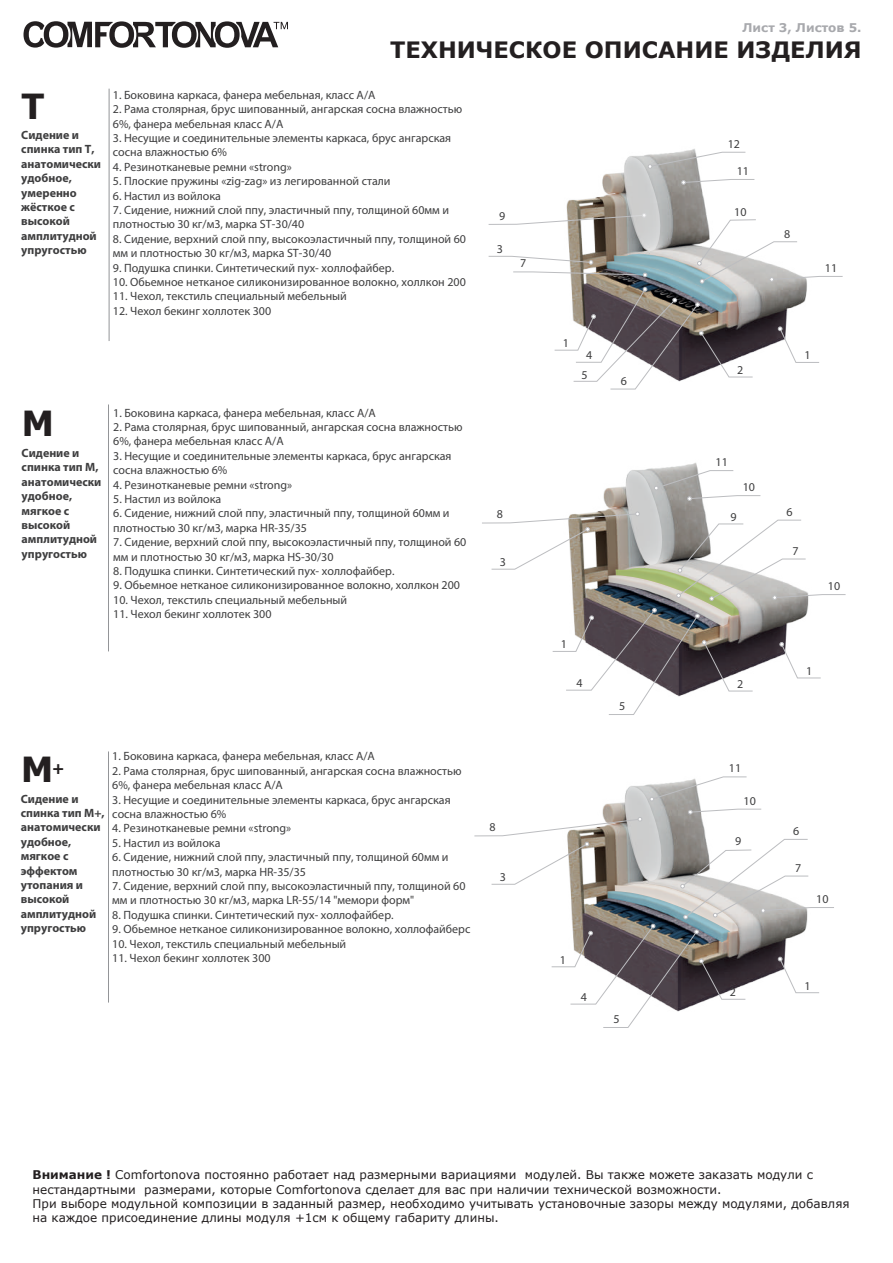
<style>
.page{position:relative;width:893px;height:1263px;background:#fff}
.page>*{position:absolute;margin:0;border:0;box-sizing:border-box;transform-origin:0 0}
.t1{font:700 34.5px "Verdana";color:#231f20}
.t2{font:700 22.5px "Verdana";color:#231f20}
.t3{font:700 15px "Verdana";color:#231f20}
.t4{font:12px/14.4px "Myriad Pro";color:#3e3e3f}
.t5{font:12px/14.4px "Verdana";color:#231f20}
.t6{font:700 12px/14.4px "Myriad Pro";color:#3e3e3f}
.t7{font:700 12px "Verdana";color:#a8a9ad}
.s1{font-weight:700}
</style>
<div class="page">
<svg style="left:24px;top:21px;width:264px;height:27px"></svg>
<hr style="left:109px;top:89px;width:1px;height:252px;background:#939598">
<svg style="left:488px;top:151px;width:355px;height:239px"></svg>
<hr style="left:108px;top:751px;width:1px;height:251px;background:#939598">
<svg style="left:474px;top:776px;width:360px;height:252px"></svg>
<hr style="left:108px;top:404px;width:1px;height:247px;background:#939598">
<svg style="left:482px;top:470px;width:364px;height:245px"></svg>
<h1 class="t1" style="left:21px;top:82px;width:25px">Т</h1>
<p class="t6" style="left:21px;top:127px;width:81px">Сидение и спинка тип Т, анатомически удобное, умеренно жёсткое с высокой амплитудной упругостью</p>
<h1 class="t1" style="left:21px;top:399px;width:34px">М</h1>
<p class="t6" style="left:22px;top:445px;width:81px">Сидение и спинка тип М, анатомически удобное, мягкое с высокой амплитудной упругостью</p>
<p class="t7" style="left:742px;top:19px;width:121px">Лист 3, Листов 5.</p>
<h2 class="t2" style="left:390px;top:34px;width:473px">ТЕХНИЧЕСКОЕ ОПИСАНИЕ ИЗДЕЛИЯ</h2>
<p class="t4" style="left:113px;top:87px;width:264px">1. Боковина каркаса, фанера мебельная, класс А/А</p>
<p class="t4" style="left:113px;top:102px;width:351px">2. Рама столярная, брус шипованный, ангарская сосна влажностью<br>6%, фанера мебельная класс А/А</p>
<p class="t4" style="left:113px;top:130px;width:340px">3. Несущие и соединительные элементы каркаса, брус ангарская сосна влажностью 6%</p>
<p class="t4" style="left:113px;top:159px;width:181px">4. Резинотканевые ремни «strong»</p>
<p class="t4" style="left:113px;top:174px;width:279px">5. Плоские пружины «zig-zag» из легированной стали</p>
<p class="t4" style="left:113px;top:188px;width:110px">6. Настил из войлока</p>
<p class="t4" style="left:113px;top:202px;width:338px">7. Сидение, нижний слой ппу, эластичный ппу, толщиной 60мм и плотностью 30 кг/м3, марка SТ-30/40</p>
<p class="t4" style="left:113px;top:231px;width:355px">8. Сидение, верхний слой ппу, высокоэластичный ппу, толщиной 60 мм и плотностью 30 кг/м3, марка SТ-30/40</p>
<p class="t4" style="left:113px;top:260px;width:283px">9. Подушка спинки. Синтетический пух- холлофайбер.</p>
<p class="t4" style="left:113px;top:274px;width:354px">10. Обьемное нетканое силиконизированное волокно, холлкон 200</p>
<p class="t4" style="left:113px;top:289px;width:235px">11. Чехол, текстиль специальный мебельный</p>
<p class="t4" style="left:113px;top:303px;width:160px">12. Чехол бекинг холлотек 300</p>
<p class="t4" style="left:113px;top:405px;width:264px">1. Боковина каркаса, фанера мебельная, класс А/А</p>
<p class="t4" style="left:113px;top:420px;width:351px">2. Рама столярная, брус шипованный, ангарская сосна влажностью<br>6%, фанера мебельная класс А/А</p>
<p class="t4" style="left:113px;top:448px;width:340px">3. Несущие и соединительные элементы каркаса, брус ангарская сосна влажностью 6%</p>
<p class="t4" style="left:113px;top:477px;width:181px">4. Резинотканевые ремни «strong»</p>
<p class="t4" style="left:113px;top:492px;width:110px">5. Настил из войлока</p>
<p class="t4" style="left:113px;top:506px;width:338px">6. Сидение, нижний слой ппу, эластичный ппу, толщиной 60мм и плотностью 30 кг/м3, марка HR-35/35</p>
<p class="t4" style="left:113px;top:535px;width:355px">7. Сидение, верхний слой ппу, высокоэластичный ппу, толщиной 60 мм и плотностью 30 кг/м3, марка HS-30/30</p>
<p class="t4" style="left:113px;top:564px;width:283px">8. Подушка спинки. Синтетический пух- холлофайбер.</p>
<p class="t4" style="left:113px;top:578px;width:348px">9. Обьемное нетканое силиконизированное волокно, холлкон 200</p>
<p class="t4" style="left:113px;top:592px;width:235px">10. Чехол, текстиль специальный мебельный</p>
<p class="t4" style="left:113px;top:607px;width:160px">11. Чехол бекинг холлотек 300</p>
<p class="t4" style="left:728px;top:136px;width:14px">12</p>
<p class="t4" style="left:499px;top:208px;width:8px">9</p>
<p class="t4" style="left:497px;top:242px;width:8px">3</p>
<p class="t4" style="left:520px;top:256px;width:8px">7</p>
<p class="t4" style="left:563px;top:336px;width:8px">1</p>
<p class="t4" style="left:581px;top:345px;width:12px;line-height:19.5px;text-align:center">4<br>5</p>
<p class="t4" style="left:621px;top:373px;width:8px">6</p>
<p class="t4" style="left:737px;top:164px;width:14px">11</p>
<p class="t4" style="left:734px;top:205px;width:14px">10</p>
<p class="t4" style="left:737px;top:363px;width:8px">2</p>
<p class="t4" style="left:716px;top:455px;width:14px">11</p>
<p class="t4" style="left:743px;top:480px;width:14px">10</p>
<p class="t4" style="left:497px;top:507px;width:8px">8</p>
<p class="t4" style="left:730px;top:510px;width:8px">9</p>
<p class="t4" style="left:500px;top:555px;width:8px">3</p>
<p class="t4" style="left:561px;top:637px;width:8px">1</p>
<p class="t4" style="left:576px;top:676px;width:8px">4</p>
<p class="t4" style="left:619px;top:699px;width:8px">5</p>
<p class="t4" style="left:737px;top:677px;width:8px">2</p>
<p class="t4" style="left:784px;top:226px;width:8px">8</p>
<p class="t4" style="left:825px;top:260px;width:14px">11</p>
<p class="t4" style="left:805px;top:348px;width:8px">1</p>
<p class="t4" style="left:787px;top:504px;width:8px">6</p>
<p class="t4" style="left:793px;top:543px;width:8px">7</p>
<p class="t4" style="left:828px;top:579px;width:14px">10</p>
<p class="t4" style="left:806px;top:663px;width:8px">1</p>
<h1 class="t1" style="left:21px;top:745px;width:34px">М</h1>
<p class="t3" style="left:52px;top:758px;width:15px">+</p>
<p class="t6" style="left:21px;top:791px;width:86px">Сидение и спинка тип М+, анатомически удобное, мягкое с эффектом утопания и высокой амплитудной упругостью</p>
<p class="t4" style="left:112px;top:749px;width:264px">1. Боковина каркаса, фанера мебельная, класс А/А</p>
<p class="t4" style="left:112px;top:763px;width:351px">2. Рама столярная, брус шипованный, ангарская сосна влажностью<br>6%, фанера мебельная класс А/А</p>
<p class="t4" style="left:112px;top:792px;width:340px">3. Несущие и соединительные элементы каркаса, брус ангарская сосна влажностью 6%</p>
<p class="t4" style="left:112px;top:821px;width:181px">4. Резинотканевые ремни «strong»</p>
<p class="t4" style="left:112px;top:835px;width:110px">5. Настил из войлока</p>
<p class="t4" style="left:112px;top:850px;width:338px">6. Сидение, нижний слой ппу, эластичный ппу, толщиной 60мм и плотностью 30 кг/м3, марка HR-35/35</p>
<p class="t4" style="left:112px;top:878px;width:355px">7. Сидение, верхний слой ппу, высокоэластичный ппу, толщиной 60 мм и плотностью 30 кг/м3, марка LR-55/14 "мемори форм"</p>
<p class="t4" style="left:112px;top:907px;width:283px">8. Подушка спинки. Синтетический пух- холлофайбер.</p>
<p class="t4" style="left:112px;top:922px;width:360px">9. Обьемное нетканое силиконизированное волокно, холлофайберс</p>
<p class="t4" style="left:112px;top:936px;width:235px">10. Чехол, текстиль специальный мебельный</p>
<p class="t4" style="left:112px;top:950px;width:160px">11. Чехол бекинг холлотек 300</p>
<p class="t4" style="left:489px;top:820px;width:8px">8</p>
<p class="t4" style="left:500px;top:870px;width:8px">3</p>
<p class="t4" style="left:560px;top:952px;width:8px">1</p>
<p class="t4" style="left:581px;top:990px;width:8px">4</p>
<p class="t4" style="left:614px;top:1012px;width:8px">5</p>
<p class="t4" style="left:729px;top:761px;width:14px">11</p>
<p class="t4" style="left:743px;top:793px;width:14px">10</p>
<p class="t4" style="left:735px;top:834px;width:8px">9</p>
<p class="t4" style="left:730px;top:985px;width:8px">2</p>
<p class="t4" style="left:793px;top:823px;width:8px">6</p>
<p class="t4" style="left:795px;top:860px;width:8px">7</p>
<p class="t4" style="left:816px;top:892px;width:14px">10</p>
<p class="t4" style="left:805px;top:978px;width:8px">1</p>
<p class="t5" style="left:33px;top:1167px;width:819px"><span class="s1">Внимание !</span> Comfortonova постоянно работает над размерными вариациями модулей. Вы также можете заказать модули с нестандартными размерами, которые Соmfortonova сделает для вас при наличии технической возможности.<br>При выборе модульной композиции в заданный размер, необходимо учитывать установочные зазоры между модулями, добавляя на каждое присоединение длины модуля +1см к общему габариту длины.</p>
</div>
